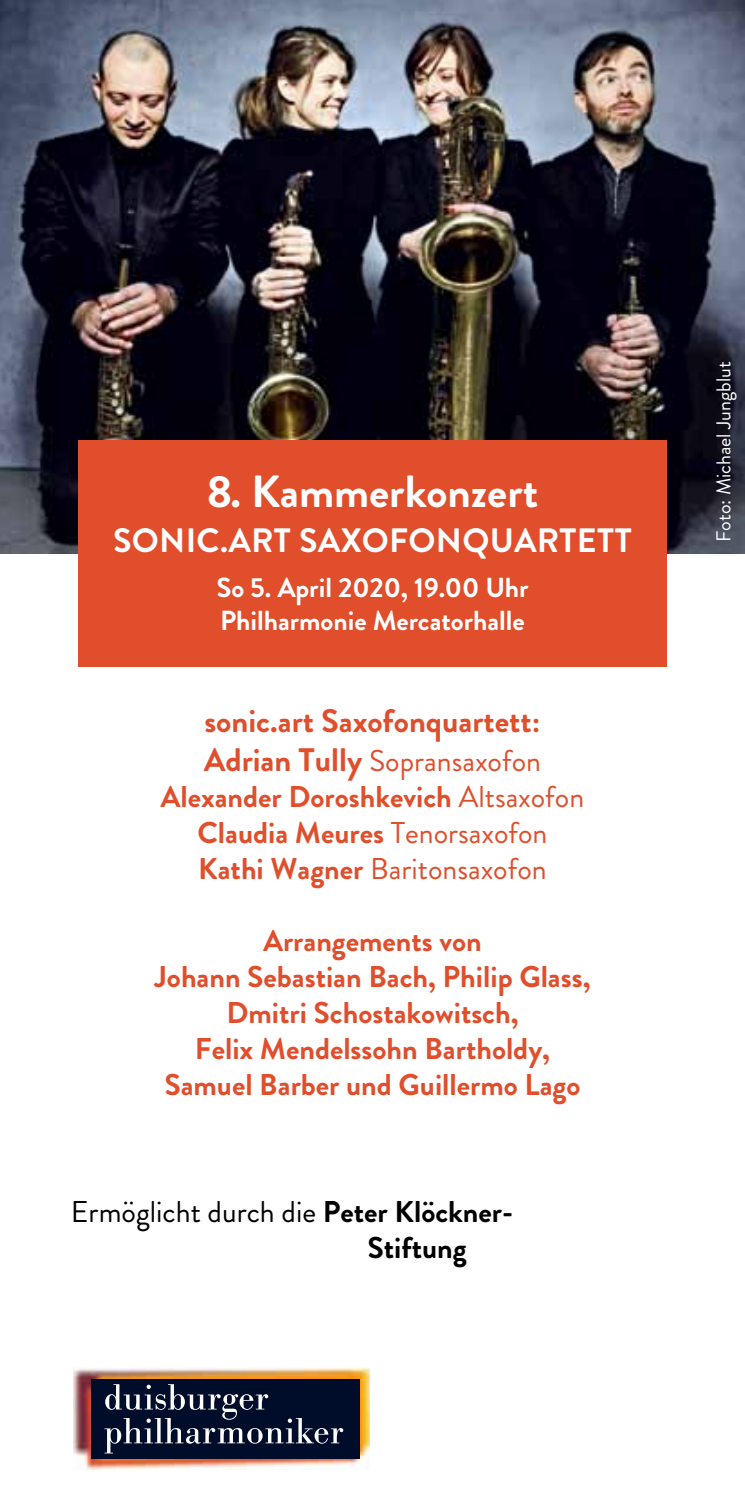
<style>
.page{position:relative;width:745px;height:1489px;background:#fff}
.page>*{position:absolute;margin:0;border:0;box-sizing:border-box;transform-origin:0 0}
.t1{font:700 45px "Brandon";color:#fff}
.t2{font:700 33.75px "Brandon";letter-spacing:.01em;color:#fff}
.t3{font:700 32.5px "Brandon";color:#e04e2b}
.t4{font:700 30px/36px "Brandon";color:#e04e2b;text-align:center}
.t5{font:30px/36px "Brandon";color:#e04e2b;text-align:center}
.t6{font:700 30px/36px "Brandon";color:#000}
.t7{font:700 27.5px/33px "Brandon";color:#fff}
.t8{font:20px "Brandon";color:#fff}
.s1{font-weight:700;font-size:32.5px}
.s2{font-weight:700}
.s3{font-weight:400}
</style>
<div class="page">
<img style="left:0;top:0;width:744px;height:553px">
<div style="left:78px;top:440px;width:588px;height:226px;background:#e04e2b"></div>
<img style="left:73px;top:1367px;width:296px;height:101px">
<div style="left:91px;top:1378px;width:268px;height:80px;background:#000d2a"></div>
<svg style="left:104px;top:1384px;width:239px;height:69px"></svg>
<h1 class="t1" style="left:206px;top:460px;width:333px">8. Kammerkonzert</h1>
<p class="t2" style="left:113px;top:517px;width:519px">SONIC.ART SAXOFONQUARTETT</p>
<p class="t7" style="left:216px;top:571px;width:313px">So 5. April 2020, 19.00 Uhr<br>Philharmonie Mercatorhalle</p>
<p class="t3" style="left:204px;top:697px;width:337px">sonic.art Saxofonquartett:</p>
<p class="t5" style="left:160px;top:743px;width:425px"><span class="s1">Adrian Tully</span> Sopransaxofon<br><span class="s2">Alexander Doroshkevich</span> Altsaxofon<br><span class="s2">Claudia Meures</span> Tenorsaxofon<br><span class="s2">Kathi Wagner</span> Baritonsaxofon</p>
<p class="t4" style="left:154px;top:923px;width:437px">Arrangements von<br>Johann Sebastian Bach, Philip Glass,<br>Dmitri Schostakowitsch,<br>Felix Mendelssohn Bartholdy,<br>Samuel Barber und Guillermo Lago</p>
<p class="t6" style="left:367px;top:1193px;width:147px;text-indent:-296px"><span class="s3">Ermöglicht durch die</span> Peter Klöckner-<br>Stiftung</p>
<p class="t8" style="left:709px;top:541px;width:181px;rotate:-90deg">Foto: Michael Jungblut</p>
</div>
